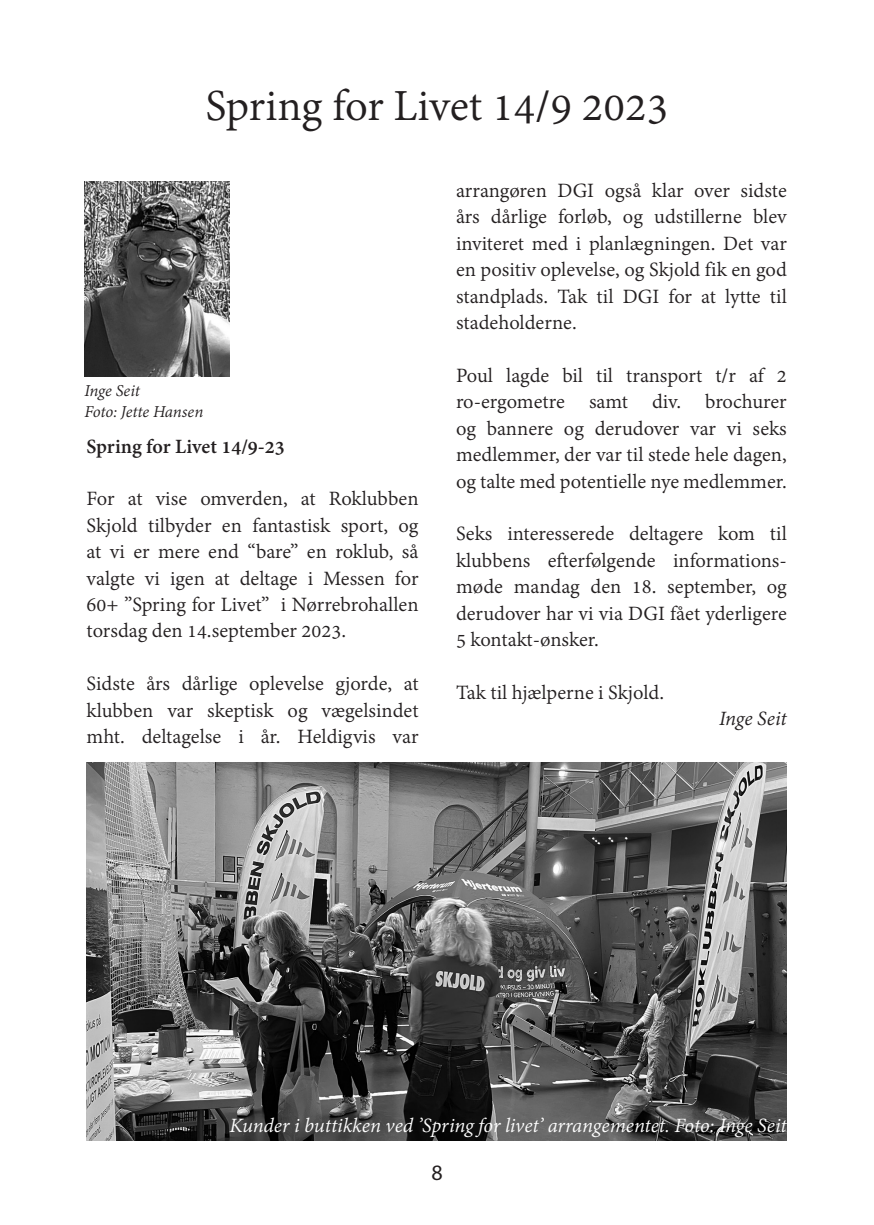
<style>
.page{position:relative;width:874px;height:1225px;background:#fff}
.page>*{position:absolute;margin:0;border:0;box-sizing:border-box;transform-origin:0 0}
.Ro_overskrift_til_indholdsfortegnelse{font:48px "Adobe Devanagari";color:#231f20}
.Ro_brød{font:22px/26.4px "Adobe Devanagari";color:#231f20;text-align:justify}
.Ro_Billed_tekst{font:italic 22px "Adobe Devanagari";letter-spacing:-.01em;color:#fff}
.Ro_brød-2{font:700 22px "Adobe Devanagari";letter-spacing:-.005em;color:#231f20}
.Ro_brød-3{font:italic 22px "Adobe Devanagari";letter-spacing:-.005em;color:#231f20}
.t1{font:22px "Myriad Pro";color:#231f20}
.Ro_Billed_tekst-2{font:italic 18px "Adobe Devanagari";letter-spacing:-.01em;color:#231f20}
</style>
<div class="page">
<img style="left:86px;top:763px;width:700px;height:377px">
<img style="left:84px;top:181px;width:145px;height:196px">
<p class="Ro_overskrift_til_indholdsfortegnelse" style="left:205px;top:78px;width:464px">Spring for Livet 14/9 2023</p>
<p class="Ro_Billed_tekst-2" style="left:84px;top:380px;width:57px">Inge Seit</p>
<p class="Ro_Billed_tekst-2" style="left:84px;top:402px;width:120px">Foto: Jette Hansen</p>
<p class="Ro_brød-2" style="left:86px;top:433px;width:200px">Spring for Livet 14/9-23</p>
<p class="Ro_brød" style="left:86px;top:487px;width:333px">For at vise omverden, at Roklubben Skjold tilbyder en fantastisk sport, og at vi er mere end “bare” en roklub, så valgte vi igen at deltage i Messen for 60+ ”Spring for Livet” i Nørrebrohallen torsdag den 14.september 2023.</p>
<p class="Ro_brød" style="left:86px;top:672px;width:333px">Sidste års dårlige oplevelse gjorde, at klubben var skeptisk og vægelsindet mht. deltagelse i år. Heldigvis var</p>
<p class="Ro_brød" style="left:456px;top:179px;width:332px">arrangøren DGI også klar over sidste års dårlige forløb, og udstillerne blev inviteret med i planlægningen. Det var en positiv oplevelse, og Skjold fik en god standplads. Tak til DGI for at lytte til stadeholderne.</p>
<p class="Ro_brød" style="left:456px;top:364px;width:332px">Poul lagde bil til transport t/r af 2 ro-ergometre samt div. brochurer og bannere og derudover var vi seks medlemmer, der var til stede hele dagen, og talte med potentielle nye medlemmer.</p>
<p class="Ro_brød" style="left:456px;top:522px;width:332px">Seks interesserede deltagere kom til klubbens efterfølgende informations&shy;møde mandag den 18. september, og derudover har vi via DGI fået yderligere 5 kontakt-ønsker.</p>
<p class="Ro_brød" style="left:456px;top:681px;width:209px">Tak til hjælperne i Skjold.</p>
<p class="Ro_brød-3" style="left:718px;top:706px;width:69px">Inge Seit</p>
<p class="Ro_Billed_tekst" style="left:229px;top:1113px;width:558px">Kunder i buttikken ved ’Spring for livet’ arrangementet. Foto: Inge Seit</p>
<p class="t1" style="left:431px;top:1159px;width:13px">8</p>
</div>
